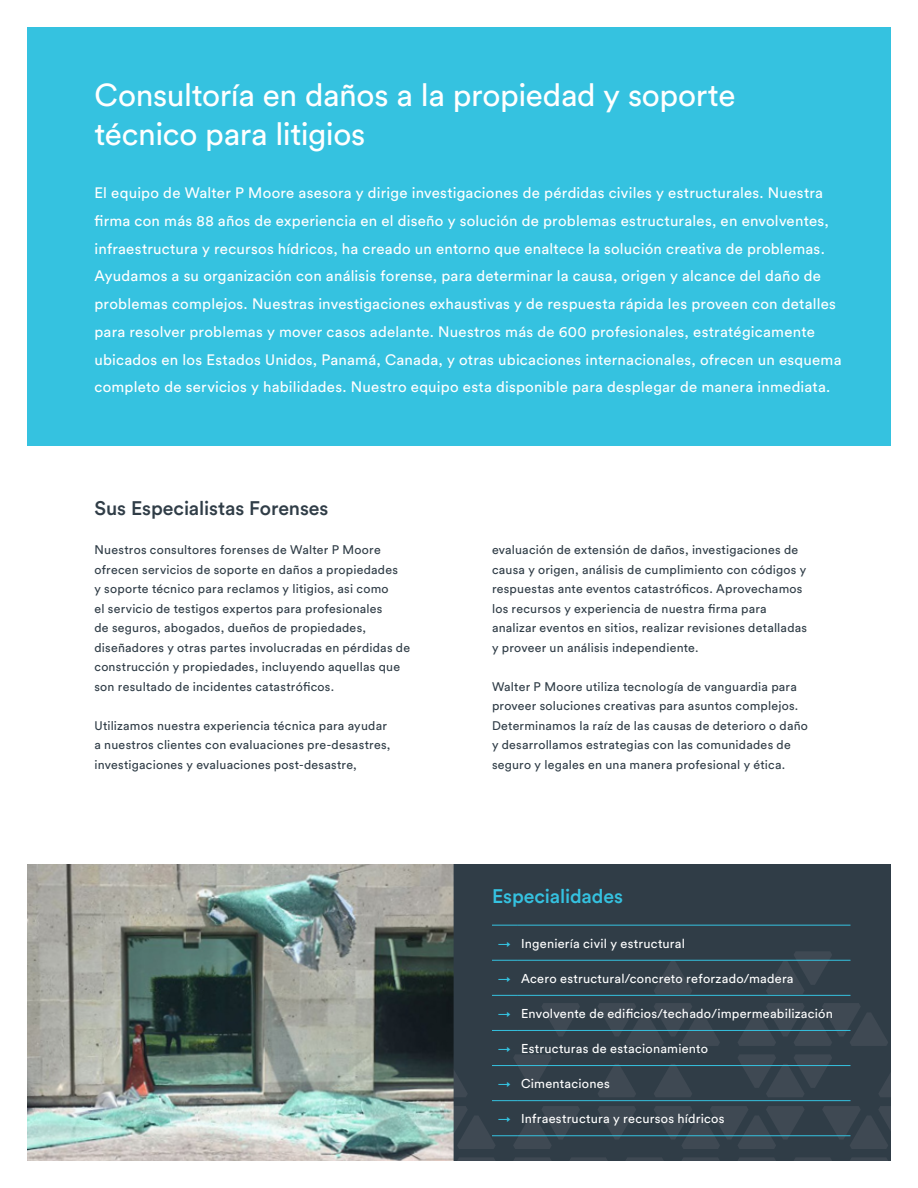
<style>
.page{position:relative;width:918px;height:1188px;background:#fff}
.page>*{position:absolute;margin:0;border:0;box-sizing:border-box;transform-origin:0 0}
.HEADING_-_H1_REV{font:31.5px/39px "Circular Std";letter-spacing:-.01em;color:#fff}
.HEADING_-_H2{font:500 19.5px "Circular Std";letter-spacing:-.005em;color:#303d47}
.HEADING_-_H2-2{font:500 19.5px "Circular Std";letter-spacing:-.01em;color:#35c2e0}
.Intro_Paragraph_REV{font:15px/27.8px "Circular Std";letter-spacing:.015em;color:#fff}
.BODY_COPY_-_REV{font:12.75px "Circular Std";letter-spacing:.015em;color:#fff}
.BODY_COPY{font:12.3px/19.5px "Circular Std";letter-spacing:.02em;color:#303d47}
.BODY_COPY-2{font:12.3px "Circular Std";color:#35c2e0}
</style>
<div class="page">
<div style="left:27px;top:27px;width:864px;height:419px;background:#35c2e0"></div>
<div style="left:452px;top:864px;width:439px;height:297px;background:#303d47"></div>
<svg style="left:542px;top:1003px;width:38px;height:33px"></svg>
<svg style="left:654px;top:961px;width:38px;height:33px"></svg>
<svg style="left:598px;top:1003px;width:122px;height:43px"></svg>
<svg style="left:766px;top:952px;width:66px;height:42px"></svg>
<svg style="left:738px;top:1003px;width:150px;height:43px"></svg>
<svg style="left:598px;top:1064px;width:38px;height:33px"></svg>
<svg style="left:598px;top:1106px;width:38px;height:33px"></svg>
<svg style="left:654px;top:1064px;width:38px;height:33px"></svg>
<svg style="left:879px;top:1073px;width:12px;height:24px"></svg>
<svg style="left:654px;top:1106px;width:151px;height:43px"></svg>
<svg style="left:738px;top:1055px;width:94px;height:42px"></svg>
<svg style="left:822px;top:1106px;width:69px;height:43px"></svg>
<svg style="left:458px;top:1158px;width:37px;height:3px"></svg>
<svg style="left:514px;top:1158px;width:37px;height:3px"></svg>
<svg style="left:570px;top:1158px;width:37px;height:3px"></svg>
<svg style="left:626px;top:1158px;width:37px;height:3px"></svg>
<svg style="left:682px;top:1158px;width:38px;height:3px"></svg>
<svg style="left:738px;top:1158px;width:38px;height:3px"></svg>
<svg style="left:794px;top:1158px;width:38px;height:3px"></svg>
<svg style="left:850px;top:1158px;width:38px;height:3px"></svg>
<svg style="left:492px;top:925px;width:26px;height:1px"></svg>
<svg style="left:492px;top:960px;width:26px;height:1px"></svg>
<svg style="left:492px;top:995px;width:26px;height:1px"></svg>
<svg style="left:492px;top:1030px;width:26px;height:1px"></svg>
<svg style="left:454px;top:1055px;width:126px;height:94px"></svg>
<hr style="left:518px;top:925px;width:332px;height:1px;background:#35c2e0">
<hr style="left:518px;top:960px;width:332px;height:1px;background:#35c2e0">
<hr style="left:518px;top:995px;width:332px;height:1px;background:#35c2e0">
<hr style="left:518px;top:1030px;width:332px;height:1px;background:#35c2e0">
<hr style="left:518px;top:1065px;width:332px;height:1px;background:#35c2e0">
<hr style="left:518px;top:1100px;width:332px;height:1px;background:#35c2e0">
<hr style="left:518px;top:1135px;width:332px;height:1px;background:#35c2e0">
<img style="left:27px;top:864px;width:427px;height:297px">
<p class="HEADING_-_H1_REV" style="left:94px;top:76px;width:642px">Consultoría en daños a la propiedad y soporte técnico para litigios</p>
<p class="Intro_Paragraph_REV" style="left:94px;top:179px;width:749px">El equipo de Walter P Moore asesora y dirige investigaciones de pérdidas civiles y estructurales. Nuestra firma con más 88 años de experiencia en el diseño y solución de problemas estructurales, en envolventes, infraestructura y recursos hídricos, ha creado un entorno que enaltece la solución creativa de problemas.<br>Ayudamos a su organización con análisis forense, para determinar la causa, origen y alcance del daño de problemas complejos. Nuestras investigaciones exhaustivas y de respuesta rápida les proveen con detalles para resolver problemas y mover casos adelante. Nuestros más de 600 profesionales, estratégicamente ubicados en los Estados Unidos, Panamá, Canada, y otras ubicaciones internacionales, ofrecen un esquema completo de servicios y habilidades. Nuestro equipo esta disponible para desplegar de manera inmediata.</p>
<p class="HEADING_-_H2" style="left:94px;top:496px;width:236px">Sus Especialistas Forenses</p>
<p class="BODY_COPY" style="left:94px;top:540px;width:317px">Nuestros consultores forenses de Walter P Moore ofrecen servicios de soporte en daños a propiedades<br>y soporte técnico para reclamos y litigios, asi como<br>el servicio de testigos expertos para profesionales<br>de seguros, abogados, dueños de propiedades, diseñadores y otras partes involucradas en pérdidas de construcción y propiedades, incluyendo aquellas que son resultado de incidentes catastróficos.</p>
<p class="BODY_COPY" style="left:94px;top:716px;width:298px">Utilizamos nuestra experiencia técnica para ayudar a nuestros clientes con evaluaciones pre-desastres, investigaciones y evaluaciones post-desastre,</p>
<p class="BODY_COPY" style="left:492px;top:540px;width:317px">evaluación de extensión de daños, investigaciones de causa y origen, análisis de cumplimiento con códigos y respuestas ante eventos catastróficos. Aprovechamos los recursos y experiencia de nuestra firma para analizar eventos en sitios, realizar revisiones detalladas y proveer un análisis independiente.</p>
<p class="BODY_COPY" style="left:492px;top:677px;width:318px">Walter P Moore utiliza tecnología de vanguardia para proveer soluciones creativas para asuntos complejos.<br>Determinamos la raíz de las causas de deterioro o daño y desarrollamos estrategias con las comunidades de seguro y legales en una manera profesional y ética.</p>
<p class="HEADING_-_H2-2" style="left:492px;top:884px;width:133px">Especialidades</p>
<p class="BODY_COPY-2" style="left:498px;top:936px;width:14px">→</p>
<p class="BODY_COPY_-_REV" style="left:521px;top:936px;width:165px">Ingeniería civil y estructural</p>
<p class="BODY_COPY-2" style="left:498px;top:971px;width:14px">→</p>
<p class="BODY_COPY_-_REV" style="left:521px;top:971px;width:274px">Acero estructural/concreto reforzado/madera</p>
<p class="BODY_COPY-2" style="left:498px;top:1006px;width:14px">→</p>
<p class="BODY_COPY_-_REV" style="left:521px;top:1006px;width:313px">Envolvente de edificios/techado/impermeabilización</p>
<p class="BODY_COPY-2" style="left:498px;top:1041px;width:14px">→</p>
<p class="BODY_COPY_-_REV" style="left:521px;top:1041px;width:189px">Estructuras de estacionamiento</p>
<p class="BODY_COPY-2" style="left:498px;top:1076px;width:14px">→</p>
<p class="BODY_COPY_-_REV" style="left:521px;top:1076px;width:90px">Cimentaciones</p>
<p class="BODY_COPY-2" style="left:498px;top:1111px;width:14px">→</p>
<p class="BODY_COPY_-_REV" style="left:521px;top:1111px;width:205px">Infraestructura y recursos hídricos</p>
</div>
